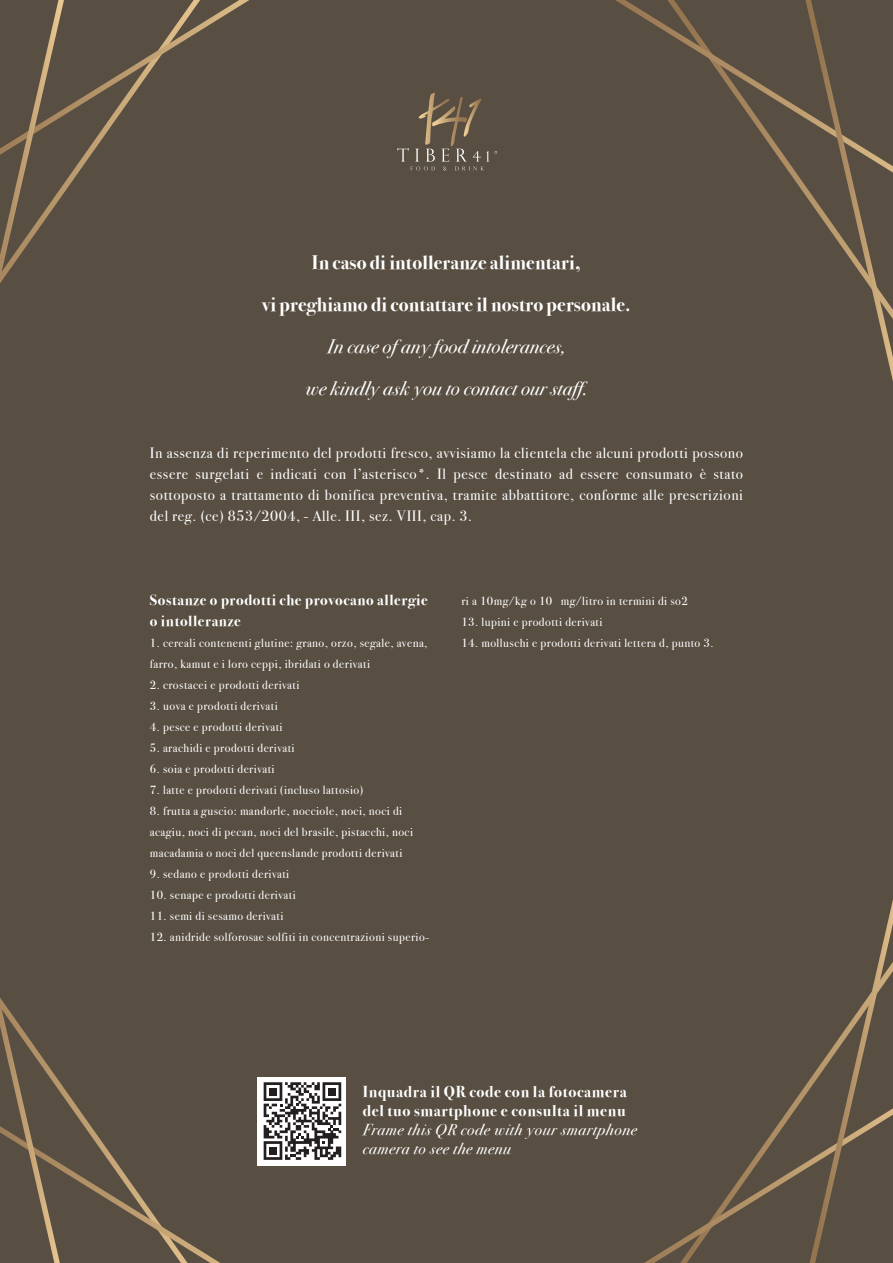
<style>
.page{position:relative;width:893px;height:1263px;background:#584e42}
.page>*{position:absolute;margin:0;border:0;box-sizing:border-box;transform-origin:0 0}
.t1{font:700 19.5px/42px "Bodoni Svty Two ITCTT";letter-spacing:.01em;color:#fff;text-align:center}
.t2{font:italic 19.5px/42px "Bodoni Svty Two ITCTT";letter-spacing:.01em;color:#fff;text-align:center}
.t3{font:700 15.9px/19px "Bodoni Svty Two ITCTT";letter-spacing:.04em;color:#fff}
.t4{font:italic 15.9px/19px "Bodoni Svty Two ITCTT";letter-spacing:.04em;color:#fff}
.t5{font:15px/21px "Bodoni Svty Two ITCTT";letter-spacing:.04em;color:#fff;text-align:justify}
.t6{font:700 15px/21px "Bodoni Svty Two ITCTT";letter-spacing:.04em;color:#fff}
.t7{font:12px/21px "Bodoni Svty Two ITCTT";letter-spacing:.04em;color:#fff}
</style>
<div class="page">
<svg style="left:615px;top:0;width:190px;height:173px"></svg>
<svg style="left:805px;top:0;width:88px;height:381px"></svg>
<svg style="left:0;top:0;width:249px;height:279px"></svg>
<svg style="left:644px;top:900px;width:249px;height:363px"></svg>
<svg style="left:0;top:1002px;width:220px;height:261px"></svg>
<svg style="left:397px;top:93px;width:92px;height:77px"></svg>
<div style="left:257px;top:1077px;width:88px;height:88px;background:#fff"></div>
<svg style="left:264px;top:1082px;width:77px;height:78px"></svg>
<h1 class="t1" style="left:262px;top:240px;width:370px">In caso di intolleranze alimentari,<br>vi preghiamo di contattare il nostro personale.</h1>
<h1 class="t2" style="left:305px;top:324px;width:284px">In case of any food intolerances,<br>we kindly ask you to contact our staff.</h1>
<p class="t5" style="left:150px;top:441px;width:595px">In assenza di reperimento del prodotti fresco, avvisiamo la clientela che alcuni prodotti possono essere surgelati e indicati con l’asterisco*. Il pesce destinato ad essere consumato è stato sottoposto a trattamento di bonifica preventiva, tramite abbattitore, conforme alle prescrizioni del reg. (ce) 853/2004, - Alle. III, sez. VIII, cap. 3.</p>
<p class="t6" style="left:150px;top:588px;width:279px">Sostanze o prodotti che provocano allergie o intolleranze</p>
<p class="t7" style="left:150px;top:631px;width:279px">1. cereali contenenti glutine: grano, orzo, segale, avena, farro, kamut e i loro ceppi, ibridati o derivati</p>
<p class="t7" style="left:150px;top:673px;width:151px">2. crostacei e prodotti derivati</p>
<p class="t7" style="left:150px;top:694px;width:129px">3. uova e prodotti derivati</p>
<p class="t7" style="left:150px;top:715px;width:134px">4. pesce e prodotti derivati</p>
<p class="t7" style="left:150px;top:736px;width:146px">5. arachidi e prodotti derivati</p>
<p class="t7" style="left:150px;top:757px;width:126px">6. soia e prodotti derivati</p>
<p class="t7" style="left:150px;top:778px;width:215px">7. latte e prodotti derivati (incluso lattosio)</p>
<p class="t7" style="left:150px;top:799px;width:265px">8. frutta a guscio: mandorle, nocciole, noci, noci di acagiu, noci di pecan, noci del brasile, pistacchi, noci macadamia o noci del queenslande prodotti derivati</p>
<p class="t7" style="left:150px;top:862px;width:141px">9. sedano e prodotti derivati</p>
<p class="t7" style="left:150px;top:883px;width:147px">10. senape e prodotti derivati</p>
<p class="t7" style="left:150px;top:904px;width:135px">11. semi di sesamo derivati</p>
<p class="t7" style="left:150px;top:925px;width:281px">12. anidride solforosae solfiti in concentrazioni superio-</p>
<p class="t7" style="left:461px;top:589px;width:228px">ri a 10mg/kg o 10 mg/litro in termini di so2</p>
<p class="t7" style="left:461px;top:610px;width:143px">13. lupini e prodotti derivati</p>
<p class="t7" style="left:461px;top:631px;width:254px">14. molluschi e prodotti derivati lettera d, punto 3.</p>
<h2 class="t3" style="left:363px;top:1081px;width:265px">Inquadra il QR code con la fotocamera del tuo smartphone e consulta il menu</h2>
<h2 class="t4" style="left:363px;top:1119px;width:275px">Frame this QR code with your smartphone camera to see the menu</h2>
</div>
